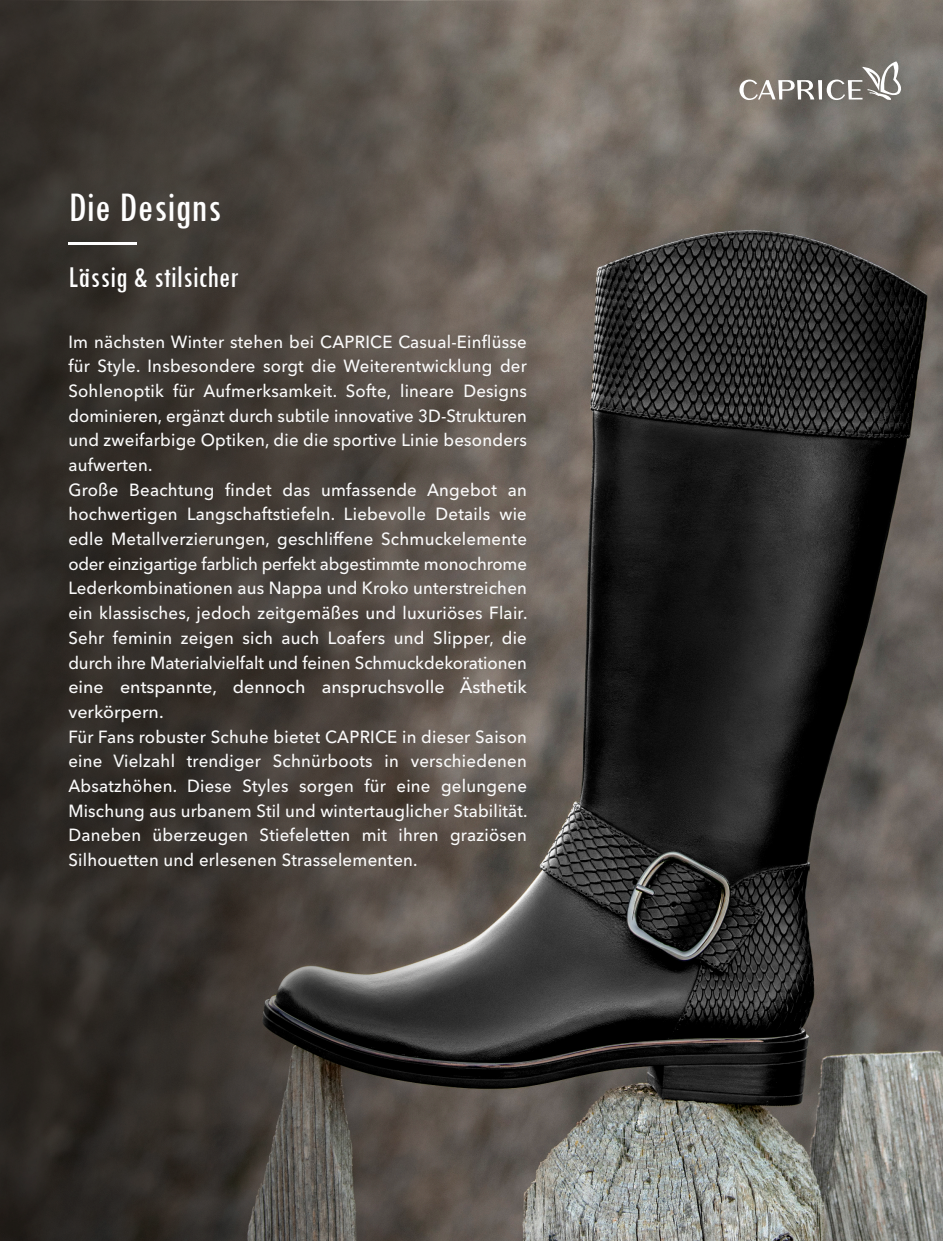
<style>
.page{position:relative;width:943px;height:1241px;background:#fff}
.page>*{position:absolute;margin:0;border:0;box-sizing:border-box;transform-origin:0 0}
.t1{font:condensed 43.75px "Tw Cen";color:#fff}
.t2{font:condensed 31.5px "Tw Cen";color:#fff}
.t3{font:500 17.5px "Avenir Next W1 G";letter-spacing:.015em;color:#fafafa;scale:.96 1}
.t4{font:500 17.5px "Avenir Next W1 G";letter-spacing:.015em;color:#fafafa}
.t5{font:500 17.5px "Avenir Next W1 G";letter-spacing:-.01em;color:#fafafa;scale:.96 1}
</style>
<div class="page">
<img style="left:577px;top:0;width:366px;height:1240px">
<img style="left:0;top:0;width:577px;height:1240px">
<svg style="left:739px;top:61px;width:162px;height:39px;background:#8b8781"></svg>
<hr style="left:68px;top:242px;width:69px;height:3px;background:#fff">
<p class="t1" style="left:68px;top:192px;width:154px">Die Designs</p>
<p class="t2" style="left:68px;top:266px;width:172px">Lässig &amp; stilsicher</p>
<p class="t3" style="left:68px;top:334px;width:479px">Im nächsten Winter stehen bei CAPRICE Casual-Einflüsse</p>
<p class="t3" style="left:68px;top:359px;width:479px">für Style. Insbesondere sorgt die Weiterentwicklung der</p>
<p class="t3" style="left:68px;top:383px;width:479px">Sohlenoptik für Aufmerksamkeit. Softe, lineare Designs</p>
<p class="t3" style="left:68px;top:408px;width:479px">dominieren, ergänzt durch subtile innovative 3D-Strukturen</p>
<p class="t3" style="left:68px;top:433px;width:479px">und zweifarbige Optiken, die die sportive Linie besonders</p>
<p class="t3" style="left:68px;top:457px;width:89px">aufwerten.</p>
<p class="t3" style="left:68px;top:482px;width:479px">Große Beachtung findet das umfassende Angebot an</p>
<p class="t3" style="left:68px;top:507px;width:479px">hochwertigen Langschaftstiefeln. Liebevolle Details wie</p>
<p class="t3" style="left:68px;top:532px;width:479px">edle Metallverzierungen, geschliffene Schmuckelemente</p>
<p class="t5" style="left:68px;top:556px;width:479px">oder einzigartige farblich perfekt abgestimmte monochrome</p>
<p class="t3" style="left:68px;top:581px;width:479px">Lederkombinationen aus Nappa und Kroko unterstreichen</p>
<p class="t3" style="left:68px;top:606px;width:480px">ein klassisches, jedoch zeitgemäßes und luxuriöses Flair.</p>
<p class="t3" style="left:68px;top:630px;width:479px">Sehr feminin zeigen sich auch Loafers und Slipper, die</p>
<p class="t3" style="left:68px;top:655px;width:479px">durch ihre Materialvielfalt und feinen Schmuckdekorationen</p>
<p class="t4" style="left:68px;top:680px;width:460px">eine entspannte, dennoch anspruchsvolle Ästhetik</p>
<p class="t4" style="left:68px;top:704px;width:97px">verkörpern.</p>
<p class="t3" style="left:68px;top:729px;width:479px">Für Fans robuster Schuhe bietet CAPRICE in dieser Saison</p>
<p class="t3" style="left:68px;top:754px;width:479px">eine Vielzahl trendiger Schnürboots in verschiedenen</p>
<p class="t3" style="left:68px;top:778px;width:479px">Absatzhöhen. Diese Styles sorgen für eine gelungene</p>
<p class="t3" style="left:68px;top:803px;width:480px">Mischung aus urbanem Stil und wintertauglicher Stabilität.</p>
<p class="t3" style="left:68px;top:828px;width:479px">Daneben überzeugen Stiefeletten mit ihren graziösen</p>
<p class="t3" style="left:68px;top:852px;width:365px">Silhouetten und erlesenen Strasselementen.</p>
</div>
